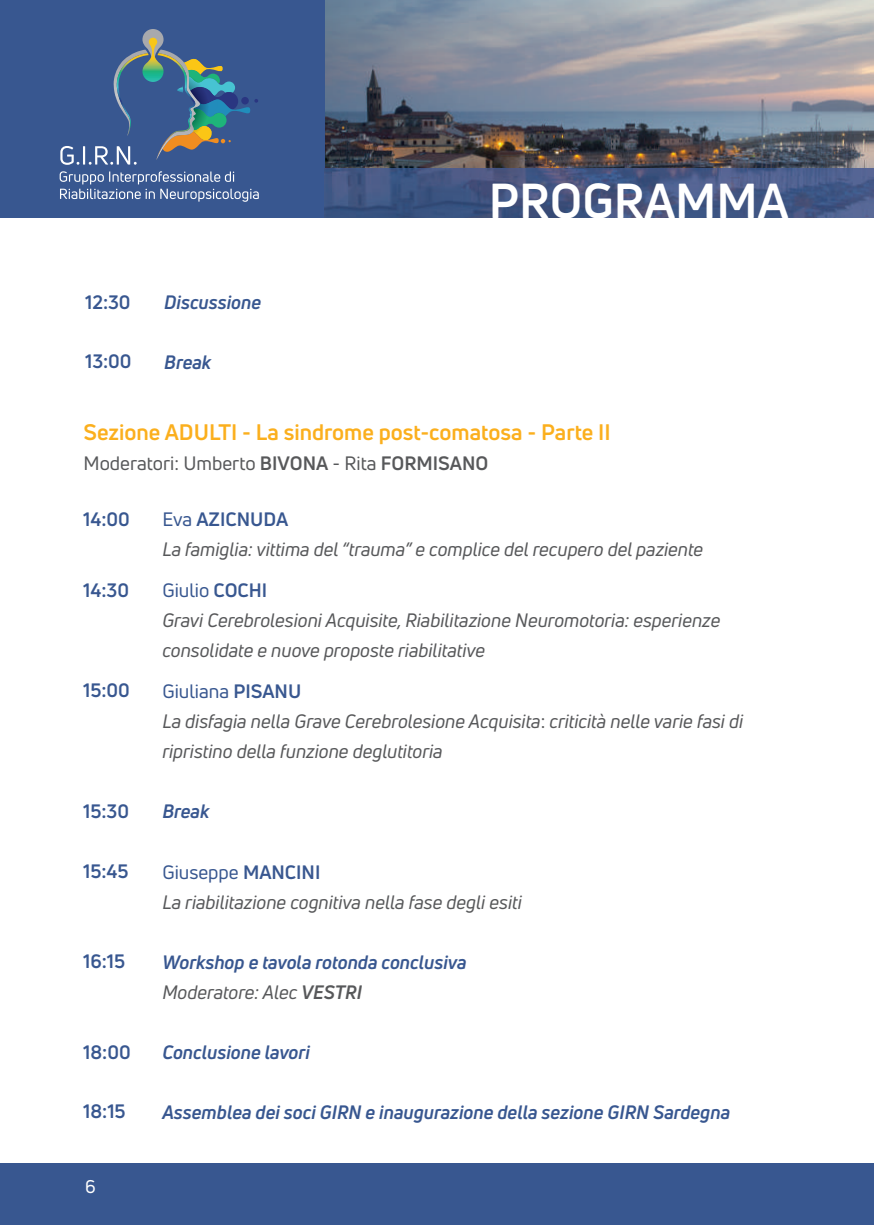
<style>
.page{position:relative;width:874px;height:1225px;background:#fff}
.page>*{position:absolute;margin:0;border:0;box-sizing:border-box;transform-origin:0 0}
.t1{font:700 48px "Uni Neue";color:#fff}
.t2{font:700 22px "Uni Neue";color:#fbaf1d}
.t3{font:italic 19px/30px "Uni Neue";color:#57585a}
.t4{font:italic 700 19px/30px "Uni Neue";color:#385790}
.t5{font:700 19px "Uni Neue";color:#385790}
.t6{font:19px "Uni Neue";color:#57585a}
.t7{font:18px "Uni Neue";color:#fff}
.s1{font-weight:700}
.s2{font-style:normal;color:#385790}
.s3{font-weight:700;font-style:normal;color:#385790}
.s4{font-style:normal}
.s5{font-weight:400;color:#57585a}
.s6{color:#57585a}
</style>
<div class="page">
<div style="left:0;top:1163px;width:873px;height:62px;background:#385790"></div>
<div style="left:0;top:0;width:362px;height:217px;background:#385790"></div>
<img style="left:325px;top:0;width:548px;height:168px">
<img style="left:325px;top:168px;width:548px;height:49px">
<svg style="left:60px;top:171px;width:199px;height:31px"></svg>
<svg style="left:60px;top:29px;width:198px;height:136px"></svg>
<p class="t5" style="left:85px;top:290px;width:47px">12:30</p>
<p class="t5" style="left:85px;top:350px;width:48px">13:00</p>
<p class="t4" style="left:164px;top:287px;width:98px">Discussione</p>
<p class="t4" style="left:164px;top:347px;width:48px">Break</p>
<h1 class="t1" style="left:488px;top:170px;width:301px">PROGRAMMA</h1>
<p class="t2" style="left:83px;top:418px;width:528px">Sezione ADULTI - La sindrome post-comatosa - Parte II</p>
<p class="t6" style="left:83px;top:451px;width:406px">Moderatori: Umberto <span class="s1">BIVONA</span> - Rita <span class="s1">FORMISANO</span></p>
<p class="t5" style="left:83px;top:507px;width:48px">14:00</p>
<p class="t5" style="left:83px;top:578px;width:47px">14:30</p>
<p class="t5" style="left:83px;top:678px;width:48px">15:00</p>
<p class="t5" style="left:83px;top:799px;width:47px">15:30</p>
<p class="t5" style="left:83px;top:859px;width:47px">15:45</p>
<p class="t5" style="left:83px;top:949px;width:43px">16:15</p>
<p class="t5" style="left:83px;top:1039px;width:49px">18:00</p>
<p class="t5" style="left:83px;top:1099px;width:44px">18:15</p>
<p class="t7" style="left:85px;top:1175px;width:12px">6</p>
<p class="t3" style="left:162px;top:504px;width:542px"><span class="s2">Eva</span> <span class="s3">AZICNUDA<br></span>La famiglia: vittima del “trauma” e complice del recupero del paziente</p>
<p class="t3" style="left:162px;top:575px;width:559px"><span class="s2">Giulio</span> <span class="s3">COCHI<br></span>Gravi Cerebrolesioni Acquisite, Riabilitazione Neuromotoria: esperienze consolidate e nuove proposte riabilitative</p>
<p class="t3" style="left:162px;top:676px;width:582px"><span class="s2">Giuliana</span> <span class="s3">PISANU<br></span>La disfagia nella Grave Cerebrolesione Acquisita<span class="s4">:</span> criticità nelle varie fasi di ripristino della funzione deglutitoria</p>
<p class="t4" style="left:162px;top:796px;width:48px">Break</p>
<p class="t3" style="left:162px;top:856px;width:360px"><span class="s2">Giuseppe</span> <span class="s3">MANCINI<br></span>La riabilitazione cognitiva nella fase degli esiti</p>
<p class="t4" style="left:162px;top:946px;width:305px">Workshop e tavola rotonda conclusiva<br><span class="s5">Moderatore: Alec</span> <span class="s6">VESTRI</span></p>
<p class="t4" style="left:162px;top:1036px;width:149px">Conclusione lavori</p>
<p class="t4" style="left:162px;top:1096px;width:569px">Assemblea dei soci GIRN e inaugurazione della sezione GIRN Sardegna</p>
</div>
